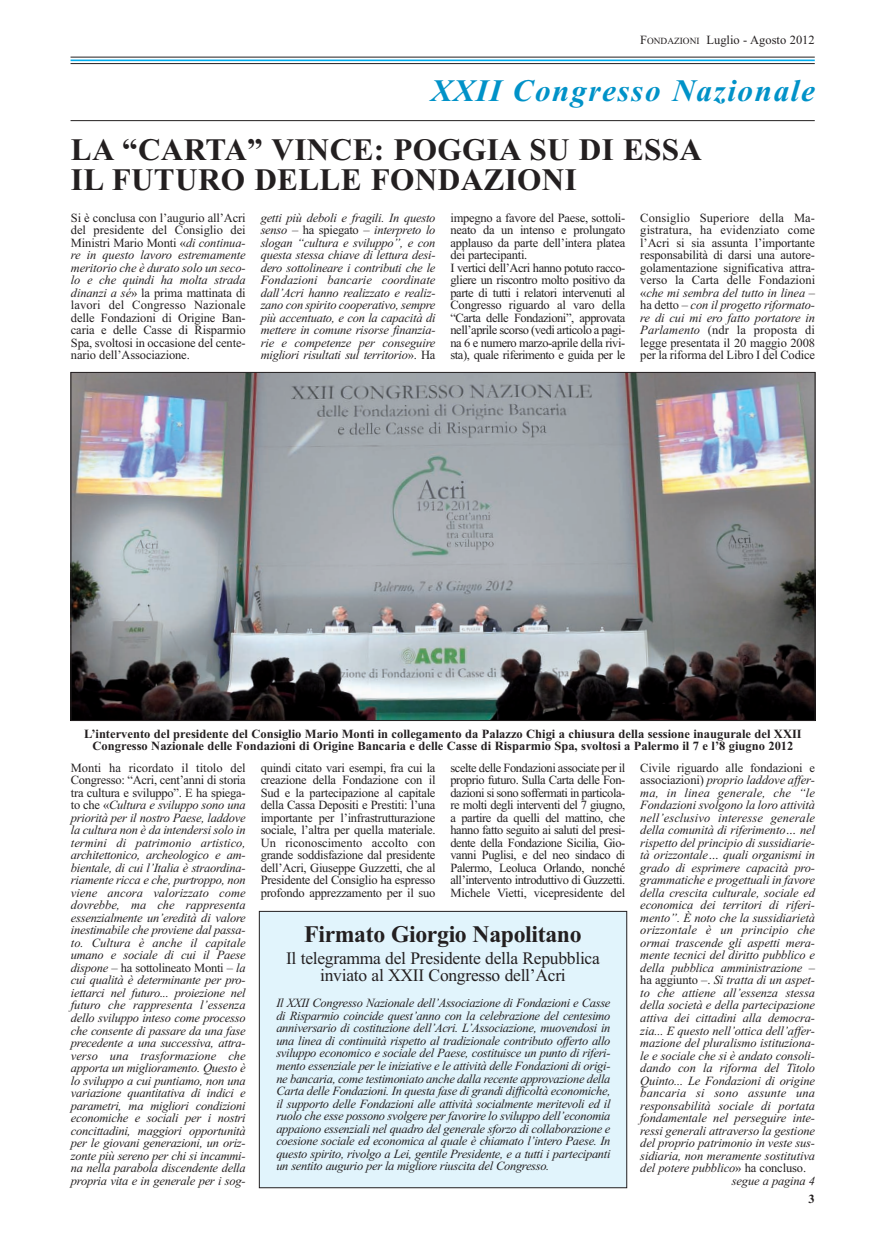
<style>
.page{position:relative;width:886px;height:1241px;background:#fff}
.page>*{position:absolute;margin:0;border:0;box-sizing:border-box;transform-origin:0 0}
.t1{font:700 31.25px/30px "Times New Roman";letter-spacing:.01em;color:#231f20}
.t2{font:italic 700 31.25px "Times New Roman";letter-spacing:.05em;color:#0092c8}
.t3{font:700 23.75px "Times New Roman";letter-spacing:-.015em;color:#231f20}
.t4{font:17.5px/17.5px "Times New Roman";letter-spacing:-.015em;color:#231f20;text-align:center}
.t5{font:italic 12.5px/12.5px "Times New Roman";letter-spacing:-.01em;color:#231f20;text-align:justify}
.t6{font:12.5px/12.5px "Times New Roman";letter-spacing:-.02em;color:#231f20;text-align:justify}
.t7{font:700 12.5px/12.5px "Times New Roman";color:#231f20;text-align:center}
.t8{font:italic 12.5px "Times New Roman";letter-spacing:.01em;color:#231f20}
.t9{font:12.5px "Times New Roman";color:#231f20}
.s1{font-size:9.38px}
.s2{font-style:italic}
.s3{font-style:normal}
</style>
<div class="page">
<div style="left:259px;top:911px;width:368px;height:276px;background:#e1f4fc"></div>
<div style="left:259px;top:911px;width:368px;height:276px;border:1px solid #231f20"></div>
<hr style="left:71px;top:60px;width:744px;height:1px;background:#00aeef">
<hr style="left:71px;top:57px;width:744px;height:1px;background:#231f20">
<hr style="left:71px;top:63px;width:744px;height:1px;background:#231f20">
<hr style="left:71px;top:120px;width:744px;height:1px;background:#231f20">
<img style="left:73px;top:374px;width:740px;height:344px">
<p class="t9" style="left:640px;top:35px;width:176px">F<span class="s1">ONDAZIONI</span> Luglio - Agosto 2012</p>
<h1 class="t2" style="left:431px;top:79px;width:386px">XXII Congresso Nazionale</h1>
<h1 class="t1" style="left:71px;top:137px;width:633px">LA “CARTA” VINCE: POGGIA SU DI ESSA<br>IL FUTURO DELLE FONDAZIONI</h1>
<p class="t6" style="left:71px;top:212px;width:176px">Si è conclusa con l’augurio all’Acri del presidente del Consiglio dei Ministri Mario Monti «<span class="s2">di continua&shy;re in questo lavoro estremamente meritorio che è durato solo un seco&shy;lo e che quindi ha molta strada dinanzi a sé</span>» la prima mattinata di lavori del Congresso Nazionale delle Fondazioni di Origine Ban - caria e delle Casse di Risparmio Spa, svoltosi in occasione del cente&shy;nario dell’Associazione.</p>
<p class="t5" style="left:261px;top:212px;width:176px">getti più deboli e fragili. In questo senso <span class="s3">– ha spiegato –</span> interpreto lo slogan “cultura e sviluppo”, e con questa stessa chiave di lettura desi&shy;dero sottolineare i contributi che le Fondazioni bancarie coordinate dall’Acri hanno realizzato e realiz&shy;zano con spirito cooperativo, sempre più accentuato, e con la capacità di mettere in comune risorse finanzia&shy;rie e competenze per conseguire migliori risultati sul territorio<span class="s3">». Ha</span></p>
<p class="t6" style="left:450px;top:212px;width:176px;text-align:left">impegno a favore del Paese, sottoli&shy;neato da un intenso e prolungato applauso da parte dell’intera platea dei partecipanti.<br>I vertici dell’Acri hanno potuto racco&shy;gliere un riscontro molto positivo da parte di tutti i relatori intervenuti al Congresso riguardo al varo della “Car ta delle Fondazioni”, approvata nell’aprile scorso (vedi articolo a pagi&shy;na 6 e numero marzo-aprile della rivi&shy;sta), quale riferimento e guida per le</p>
<p class="t6" style="left:640px;top:212px;width:176px">Consiglio Superiore della Ma - gistratura, ha evidenziato come l’Acri si sia assunta l’importante responsabilità di darsi una autore&shy;golamentazione significativa attra&shy;verso la Carta delle Fondazioni «<span class="s2">che mi sembra del tutto in linea</span> – ha detto – <span class="s2">con il progetto riformato&shy;re di cui mi ero fatto portatore in Parlamento</span> (ndr la proposta di legge presentata il 20 maggio 2008 per la riforma del Libro I del Codice</p>
<p class="t7" style="left:84px;top:728px;width:719px">L’intervento del presidente del Consiglio Mario Monti in collegamento da Palazzo Chigi a chiusura della sessione inaugurale del XXII<br>Congresso Nazionale delle Fondazioni di Origine Bancaria e delle Casse di Risparmio Spa, svoltosi a Palermo il 7 e l’8 giugno 2012</p>
<p class="t5" style="left:71px;top:762px;width:176px"><span class="s3">Monti ha ricordato il titolo del Congresso: “Acri, cent’anni di storia tra cultura e sviluppo”. E ha spiega&shy;to che «</span>Cultura e sviluppo sono una priorità per il nostro Paese, laddove la cultura non è da intendersi solo in termini di patrimonio artistico, architettonico, archeologico e am - bien tale, di cui l’Italia è straordina&shy;riamente ricca e che, purtroppo, non viene ancora valorizzato come dovrebbe, ma che rappresenta essenzialmente un’eredità di valore inestimabile che proviene dal passa&shy;to. Cultura è anche il capitale umano e sociale di cui il Paese dispone <span class="s3">– ha sottolineato Monti –</span> la cui qualità è determinante per pro&shy;iettarci nel futuro... proiezione nel futuro che rappresenta l’essenza dello sviluppo inteso come processo che consente di passare da una fase precedente a una successiva, attra&shy;verso una trasformazione che apporta un miglioramento. Questo è lo sviluppo a cui puntiamo, non una variazione quantitativa di indici e parametri, ma migliori condizioni economiche e sociali per i nostri concittadini, maggiori opportunità per le giovani generazioni, un oriz&shy;zonte più sereno per chi si incammi&shy;na nella parabola discendente della propria vita e in generale per i sog-</p>
<p class="t6" style="left:261px;top:762px;width:176px">quindi citato vari esempi, fra cui la creazione della Fondazione con il Sud e la partecipazione al capitale della Cassa Depositi e Prestiti: l’una importante per l’infrastrutturazione sociale, l’altra per quella materiale.<br>Un riconoscimento accolto con grande soddisfazione dal presidente dell’Acri, Giuseppe Guzzetti, che al Presidente del Consiglio ha espresso profondo apprezzamento per il suo</p>
<p class="t6" style="left:450px;top:762px;width:176px">scelte delle Fondazioni associate per il proprio futuro. Sulla Carta delle Fon - dazioni si sono soffermati in particola&shy;re molti degli interventi del 7 giugno, a partire da quelli del mattino, che hanno fatto seguito ai saluti del presi&shy;dente della Fondazione Sicilia, Gio - vanni Puglisi, e del neo sindaco di Palermo, Leoluca Orlando, nonché all’intervento introduttivo di Guzzetti.<br>Michele Vietti, vicepresidente del</p>
<h2 class="t3" style="left:304px;top:926px;width:279px">Firmato Giorgio Napolitano</h2>
<h3 class="t4" style="left:286px;top:950px;width:315px">Il telegramma del Presidente della Repubblica inviato al XXII Congresso dell’Acri</h3>
<p class="t5" style="left:276px;top:998px;width:336px">Il XXII Congresso Nazionale dell’Associazione di Fondazioni e Casse di Risparmio coincide quest’anno con la celebrazione del centesimo anniversario di costituzione dell’Acri. L’Associazione, muovendosi in una linea di continuità rispetto al tradizionale contributo offerto allo sviluppo economico e sociale del Paese, costituisce un punto di riferi&shy;mento essenziale per le iniziative e le attività delle Fondazioni di origi&shy;ne bancaria, come testimoniato anche dalla recente approvazione della Carta delle Fondazioni. In questa fase di grandi difficoltà economiche, il supporto delle Fondazioni alle attività socialmente meritevoli ed il ruolo che esse possono svolgere per favorire lo sviluppo dell’economia appaiono essenziali nel quadro del generale sforzo di collaborazione e coesione sociale ed economica al quale è chiamato l’intero Paese. In questo spirito, rivolgo a Lei, gentile Presidente, e a tutti i partecipanti un sentito augurio per la migliore riuscita del Congresso.</p>
<p class="t6" style="left:640px;top:762px;width:176px">Civile riguardo alle fondazioni e</p>
<p class="t5" style="left:640px;top:775px;width:176px"><span class="s3">associazioni)</span> proprio laddove affer-</p>
<p class="t8" style="left:640px;top:788px;width:176px">ma, in linea generale, che “le</p>
<p class="t5" style="left:640px;top:800px;width:176px">Fondazioni svolgono la loro attività</p>
<p class="t8" style="left:640px;top:813px;width:176px">nell’esclusivo interesse generale</p>
<p class="t5" style="left:640px;top:825px;width:176px">della comunità di riferimento… nel</p>
<p class="t5" style="left:640px;top:837px;width:176px">rispetto del principio di sussidiarie-</p>
<p class="t5" style="left:640px;top:850px;width:176px">tà orizzontale… quali organismi in</p>
<p class="t5" style="left:640px;top:862px;width:176px">grado di esprimere capacità pro-</p>
<p class="t5" style="left:640px;top:875px;width:176px">grammatiche e progettuali in favore</p>
<p class="t5" style="left:640px;top:887px;width:176px">della crescita culturale, sociale ed</p>
<p class="t5" style="left:640px;top:900px;width:176px">economica dei territori di riferi-</p>
<p class="t5" style="left:640px;top:912px;width:176px">mento”. È noto che la sussidiarietà</p>
<p class="t8" style="left:640px;top:925px;width:176px">orizzontale è un principio che</p>
<p class="t5" style="left:640px;top:937px;width:176px">ormai trascende gli aspetti mera-</p>
<p class="t5" style="left:640px;top:950px;width:176px">mente tecnici del diritto pubblico e</p>
<p class="t5" style="left:640px;top:962px;width:176px">della pubblica amministrazione <span class="s3">–</span></p>
<p class="t5" style="left:640px;top:975px;width:176px"><span class="s3">ha aggiunto –.</span> Si tratta di un aspet-</p>
<p class="t5" style="left:640px;top:987px;width:176px">to che attiene all’essenza stessa</p>
<p class="t5" style="left:640px;top:1000px;width:176px">della società e della partecipazione</p>
<p class="t5" style="left:640px;top:1012px;width:176px">attiva dei cittadini alla democra-</p>
<p class="t5" style="left:640px;top:1025px;width:176px">zia... E questo nell’ottica dell’affer-</p>
<p class="t5" style="left:640px;top:1037px;width:176px">mazione del pluralismo istituziona-</p>
<p class="t5" style="left:640px;top:1050px;width:176px">le e sociale che si è andato consoli-</p>
<p class="t5" style="left:640px;top:1062px;width:176px">dando con la riforma del Titolo</p>
<p class="t5" style="left:640px;top:1075px;width:176px">Quinto... Le Fondazioni di origine</p>
<p class="t8" style="left:640px;top:1088px;width:176px">bancaria si sono assunte una</p>
<p class="t5" style="left:640px;top:1100px;width:176px">responsabilità sociale di portata</p>
<p class="t5" style="left:640px;top:1112px;width:176px">fondamentale nel perseguire inte-</p>
<p class="t5" style="left:640px;top:1125px;width:176px">ressi generali attraverso la gestione</p>
<p class="t5" style="left:640px;top:1137px;width:176px">del proprio patrimonio in veste sus-</p>
<p class="t5" style="left:640px;top:1150px;width:176px">sidiaria, non meramente sostitutiva</p>
<p class="t5" style="left:640px;top:1162px;width:167px">del potere pubblico<span class="s3">» ha concluso.</span></p>
<p class="t5" style="left:732px;top:1175px;width:85px">segue a pagina 4</p>
<p class="t7" style="left:808px;top:1194px;width:8px">3</p>
</div>
